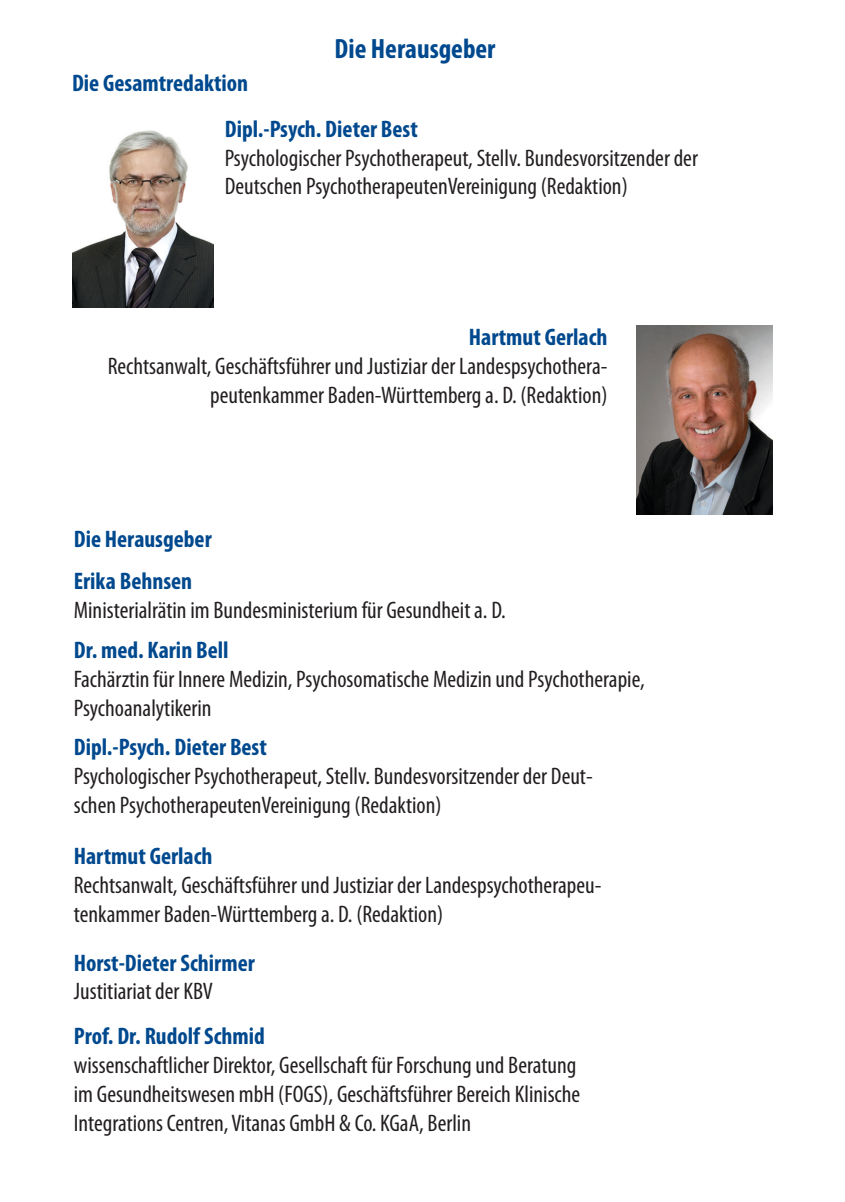
<style>
.page{position:relative;width:845px;height:1202px;background:#fff}
.page>*{position:absolute;margin:0;border:0;box-sizing:border-box;transform-origin:0 0}
.t1{font:700 condensed 28px "Myriad Pro";color:#01498e}
.t2{font:condensed 24px/28.8px "Myriad Pro";color:#231f20}
.t3{font:700 condensed 24px "Myriad Pro";color:#01498e}
</style>
<div class="page">
<img style="left:72px;top:130px;width:141px;height:178px">
<img style="left:636px;top:326px;width:137px;height:188px">
<p class="t3" style="left:72px;top:68px;width:178px">Die Gesamtredaktion</p>
<p class="t1" style="left:334px;top:31px;width:162px">Die Herausgeber</p>
<p class="t3" style="left:225px;top:114px;width:195px">Dipl.-Psych. Dieter Best</p>
<p class="t2" style="left:225px;top:143px;width:475px">Psychologischer Psychotherapeut, Stellv. Bundesvorsitzender der</p>
<p class="t2" style="left:225px;top:172px;width:404px">Deutschen PsychotherapeutenVereinigung (Redaktion)</p>
<p class="t3" style="left:469px;top:322px;width:140px">Hartmut Gerlach</p>
<p class="t2" style="left:108px;top:352px;width:501px">Rechtsanwalt, Geschäftsführer und Justiziar der Landespsychothera-</p>
<p class="t2" style="left:210px;top:380px;width:399px">peutenkammer Baden-Württemberg a. D. (Redaktion)</p>
<p class="t3" style="left:74px;top:524px;width:139px">Die Herausgeber</p>
<p class="t3" style="left:74px;top:566px;width:120px">Erika Behnsen</p>
<p class="t2" style="left:74px;top:595px;width:433px">Ministerialrätin im Bundesministerium für Gesundheit a. D.</p>
<p class="t3" style="left:74px;top:635px;width:156px">Dr. med. Karin Bell</p>
<p class="t2" style="left:74px;top:664px;width:572px">Fachärztin für Innere Medizin, Psychosomatische Medizin und Psychotherapie,<br>Psychoanalytikerin</p>
<p class="t3" style="left:74px;top:732px;width:195px">Dipl.-Psych. Dieter Best</p>
<p class="t2" style="left:74px;top:761px;width:520px">Psychologischer Psychotherapeut, Stellv. Bundesvorsitzender der Deut&shy;schen PsychotherapeutenVereinigung (Redaktion)</p>
<p class="t3" style="left:74px;top:841px;width:140px">Hartmut Gerlach</p>
<p class="t2" style="left:74px;top:870px;width:529px">Rechtsanwalt, Geschäftsführer und Justiziar der Landespsychotherapeu&shy;tenkammer Baden-Württemberg a. D. (Redaktion)</p>
<p class="t3" style="left:74px;top:947px;width:182px">Horst-Dieter Schirmer</p>
<p class="t2" style="left:74px;top:977px;width:141px">Justitiariat der KBV</p>
<p class="t3" style="left:74px;top:1021px;width:192px">Prof. Dr. Rudolf Schmid</p>
<p class="t2" style="left:74px;top:1050px;width:508px">wissenschaftlicher Direktor, Gesellschaft für Forschung und Beratung im Gesundheitswesen mbH (FOGS), Geschäftsführer Bereich Klinische<br>Integrations Centren, Vitanas GmbH &amp; Co. KGaA, Berlin</p>
</div>
